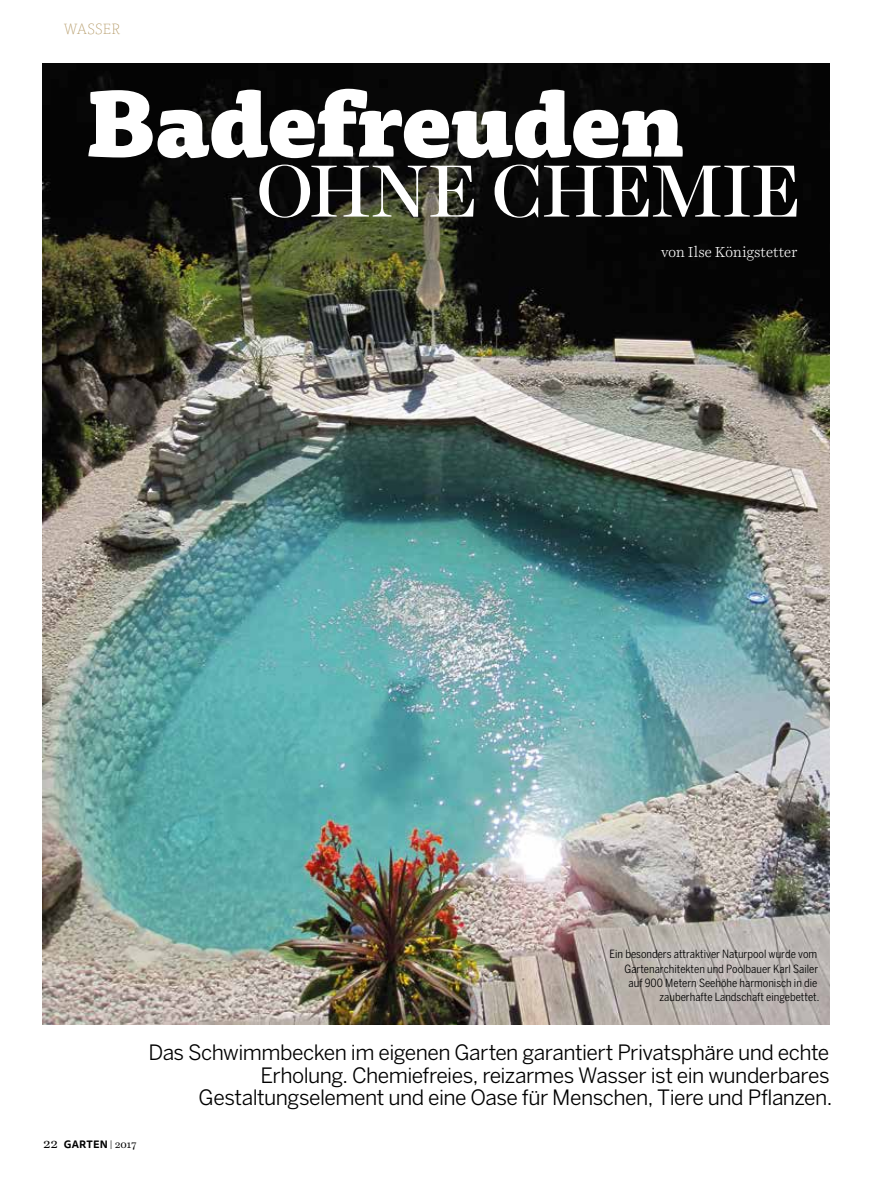
<style>
.page{position:relative;width:893px;height:1191px;background:#fff}
.page>*{position:absolute;margin:0;border:0;box-sizing:border-box;transform-origin:0 0}
.t1{font:900 90px "Tisa OT";letter-spacing:-.01em;color:#fff}
.t2{font:75px "Harriet Display";letter-spacing:.01em;color:#fff}
.t3{font:21px/22.5px "Benton Sans";letter-spacing:-.025em;color:#000;text-align:right}
.t4{font:100 15px "Tisa OT";letter-spacing:.015em;color:#ad9058}
.t5{font:300 14.7px "Harriet Text";color:#fff}
.t6{font:condensed 11.25px/14.2px "Benton Sans";color:#000;text-align:right}
.t7{font:700 10.5px "Tisa Sans OT";letter-spacing:.015em;color:#000}
.s1{font-family:"Harriet Text";font-weight:400;font-size:13.5px}
.s2{font-family:"Harriet Text";font-weight:400}
</style>
<div class="page">
<img style="left:43px;top:64px;width:786px;height:960px">
<p class="t4" style="left:64px;top:20px;width:58px">WASSER</p>
<h1 class="t1" style="left:85px;top:63px;width:600px">Badefreuden</h1>
<h2 class="t2" style="left:256px;top:138px;width:545px">OHNE CHEMIE</h2>
<p class="t5" style="left:661px;top:241px;width:138px">von Ilse Königstetter</p>
<p class="t6" style="left:610px;top:947px;width:211px">Ein besonders attraktiver Naturpool wurde vom Gartenarchitekten und Poolbauer Karl Sailer auf 900 Metern Seehöhe harmonisch in die zauberhafte Landschaft eingebettet.</p>
<p class="t7" style="left:43px;top:1138px;width:95px"><span class="s1">22</span> GARTEN <span class="s2">| 2017</span></p>
<p class="t3" style="left:148px;top:1040px;width:685px">Das Schwimmbecken im eigenen Garten garantiert Privatsphäre und echte<br>Erholung. Chemiefreies, reizarmes Wasser ist ein wunderbares<br>Gestaltungselement und eine Oase für Menschen, Tiere und Pflanzen.</p>
</div>
